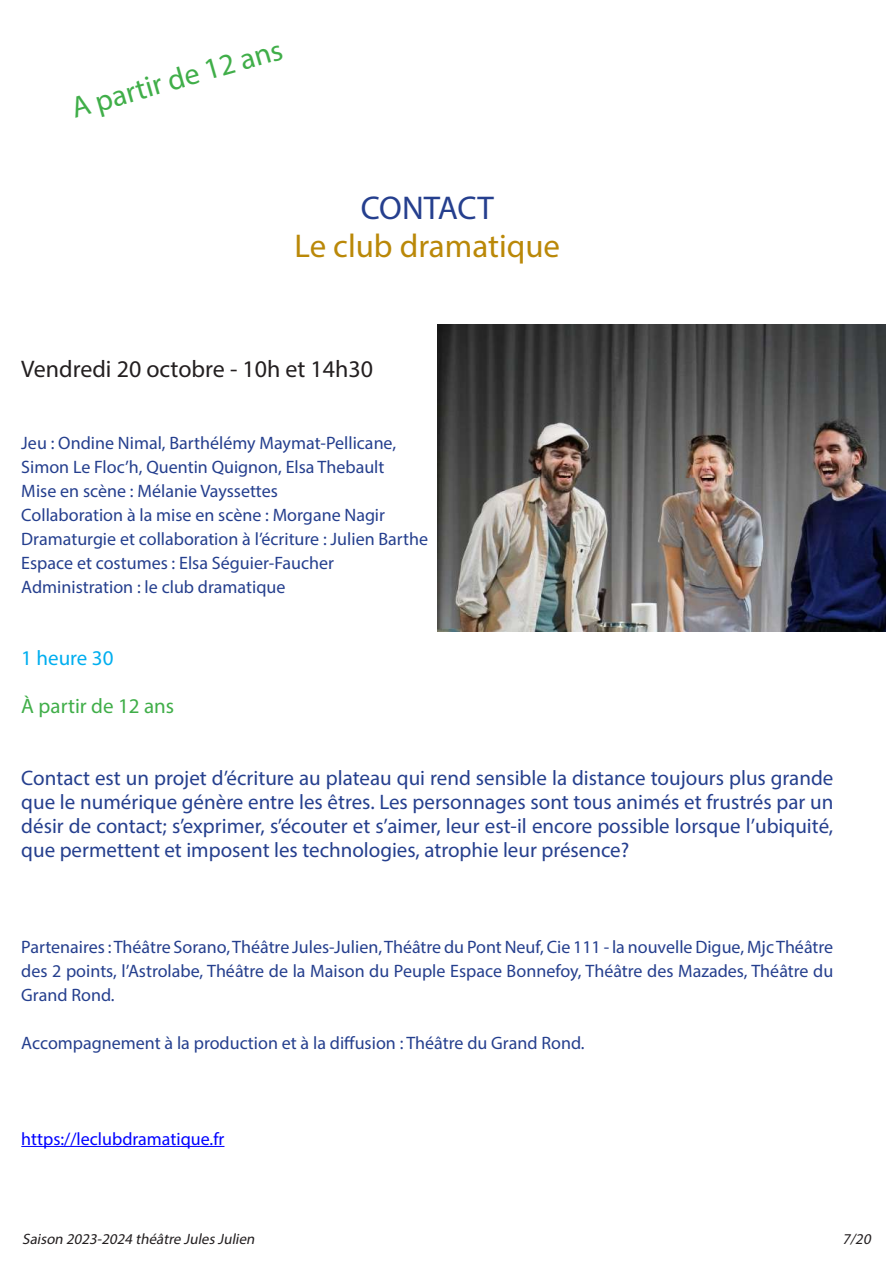
<style>
.page{position:relative;width:893px;height:1263px;background:#fff}
.page>*{position:absolute;margin:0;border:0;box-sizing:border-box;transform-origin:0 0}
.t1{font:33px "Myriad Pro";color:#ba8808}
.t2{font:33px "Myriad Pro";letter-spacing:-.01em;color:#253f8e}
.t3{font:30px "Myriad Pro";color:#40ae49}
.t4{font:24px "Myriad Pro";color:#231f20}
.t5{font:21px/24px "Myriad Pro";color:#253f8e;text-align:justify}
.t6{font:21px "Myriad Pro";color:#40ae49}
.t7{font:21px "Myriad Pro";color:#00aeef}
.t8{font:18px/24px "Myriad Pro";color:#253f8e}
.t9{font:18px "Myriad Pro";color:#00f}
.t10{font:italic 15px "Myriad Pro";color:#231f20}
</style>
<div class="page">
<hr style="left:21px;top:1146px;width:203px;height:1px;background:#00f">
<img style="left:438px;top:324px;width:447px;height:307px">
<h2 class="t3" style="left:67px;top:91px;width:220px;rotate:-16deg">A partir de 12 ans</h2>
<h1 class="t2" style="left:361px;top:188px;width:134px">CONTACT</h1>
<h1 class="t1" style="left:295px;top:225px;width:267px">Le club dramatique</h1>
<h3 class="t4" style="left:21px;top:354px;width:353px">Vendredi 20 octobre - 10h et 14h30</h3>
<p class="t8" style="left:21px;top:430px;width:408px">Jeu : Ondine Nimal, Barthélémy Maymat-Pellicane, Simon Le Floc’h, Quentin Quignon, Elsa Thebault<br>Mise en scène : Mélanie Vayssettes<br>Collaboration à la mise en scène : Morgane Nagir Dramaturgie et collaboration à l’écriture : Julien Barthe Espace et costumes : Elsa Séguier-Faucher Administration : le club dramatique</p>
<p class="t7" style="left:21px;top:645px;width:94px">1 heure 30</p>
<p class="t6" style="left:21px;top:693px;width:154px">À partir de 12 ans</p>
<p class="t5" style="left:21px;top:765px;width:814px">Contact est un projet d’écriture au plateau qui rend sensible la distance toujours plus grande que le numérique génère entre les êtres. Les personnages sont tous animés et frustrés par un désir de contact; s’exprimer, s’écouter et s’aimer, leur est-il encore possible lorsque l’ubiquité, que permettent et imposent les technologies, atrophie leur présence?</p>
<p class="t8" style="left:21px;top:934px;width:813px;text-align:justify">Partenaires : Théâtre Sorano, Théâtre Jules-Julien, Théâtre du Pont Neuf, Cie 111 - la nouvelle Digue, Mjc Théâtre des 2 points, l’Astrolabe, Théâtre de la Maison du Peuple Espace Bonnefoy, Théâtre des Mazades, Théâtre du Grand Rond.</p>
<p class="t8" style="left:21px;top:1030px;width:565px">Accompagnement à la production et à la diffusion : Théâtre du Grand Rond.</p>
<p class="t9" style="left:21px;top:1127px;width:205px">https://leclubdramatique.fr</p>
<p class="t10" style="left:22px;top:1229px;width:237px">Saison 2023-2024 théâtre Jules Julien</p>
<p class="t10" style="left:842px;top:1229px;width:33px">7/20</p>
</div>
